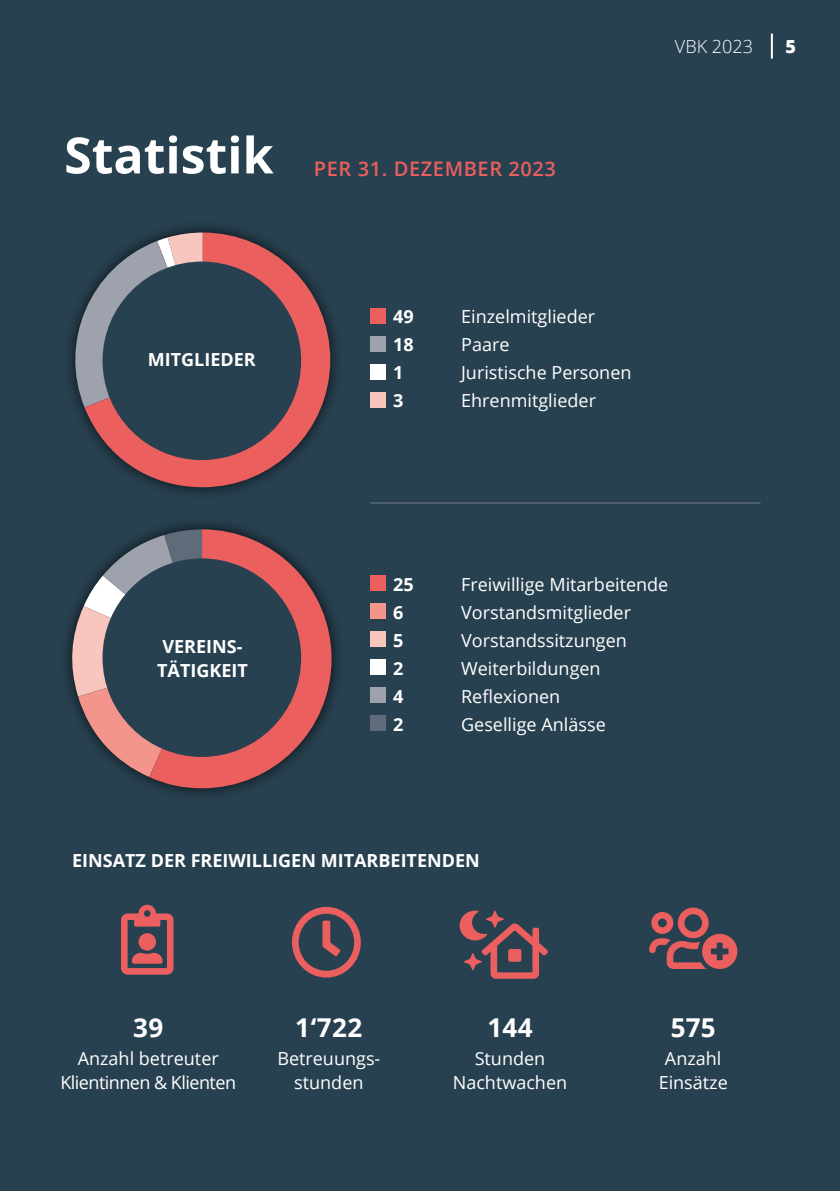
<style>
.page{position:relative;width:840px;height:1191px;background:#fff}
.page>*{position:absolute;margin:0;border:0;box-sizing:border-box;transform-origin:0 0}
.t1{font:700 50px "Open Sans";color:#fff}
.t2{font:700 26px "Open Sans";letter-spacing:.01em;color:#fff}
.t3{font:600 20px "Open Sans";letter-spacing:.03em;color:#eb5f5e}
.t4{font:18px/24px "Open Sans";color:#fff;text-align:center}
.t5{font:700 18px/24px "Open Sans";color:#fff}
.t6{font:18px/24px "Open Sans";letter-spacing:-.03em;color:#fff;text-align:center}
.t7{font:300 18px "Open Sans";color:#fff}
.t8{font:800 18px "Open Sans";color:#fff}
</style>
<div class="page">
<div style="left:0;top:0;width:839px;height:1191px;background:#284150"></div>
<div style="left:61px;top:219px;width:282px;height:282px;background:#000;opacity:.75"></div>
<svg style="left:61px;top:232px;width:24px;height:175px"></svg>
<svg style="left:85px;top:232px;width:245px;height:255px"></svg>
<div style="left:102px;top:261px;width:199px;height:199px;background:#284150;border-radius:50%"></div>
<div style="left:370px;top:308px;width:15px;height:15px;background:#eb5f5e"></div>
<div style="left:370px;top:336px;width:15px;height:15px;background:#9ea2ac"></div>
<div style="left:370px;top:364px;width:15px;height:15px;background:#fff"></div>
<div style="left:370px;top:392px;width:15px;height:15px;background:#f9c6bd"></div>
<div style="left:59px;top:516px;width:285px;height:286px;background:#000;opacity:.75"></div>
<svg style="left:69px;top:529px;width:80px;height:248px"></svg>
<svg style="left:149px;top:529px;width:182px;height:259px;fill:#eb5f5e"></svg>
<div style="left:102px;top:558px;width:199px;height:199px;background:#284150;border-radius:50%"></div>
<div style="left:370px;top:576px;width:15px;height:15px;background:#eb5f5e"></div>
<div style="left:370px;top:604px;width:15px;height:15px;background:#f3958b"></div>
<div style="left:370px;top:632px;width:15px;height:15px;background:#f9c6bd"></div>
<div style="left:370px;top:660px;width:15px;height:15px;background:#fff"></div>
<div style="left:370px;top:688px;width:15px;height:15px;background:#9ea2ac"></div>
<div style="left:370px;top:716px;width:15px;height:15px;background:#606c7b"></div>
<hr style="left:370px;top:502px;width:390px;height:1px;background:#747c89">
<svg style="left:292px;top:907px;width:68px;height:70px"></svg>
<svg style="left:121px;top:904px;width:52px;height:70px"></svg>
<svg style="left:459px;top:910px;width:89px;height:68px"></svg>
<svg style="left:649px;top:907px;width:88px;height:62px"></svg>
<hr style="left:770px;top:34px;width:2px;height:25px;background:#fff">
<h1 class="t1" style="left:64px;top:120px;width:211px">Statistik</h1>
<p class="t3" style="left:314px;top:155px;width:243px">PER 31. DEZEMBER 2023</p>
<p class="t7" style="left:674px;top:35px;width:79px">VBK 2023</p>
<p class="t8" style="left:785px;top:33px;width:12px">5</p>
<p class="t5" style="left:148px;top:347px;width:109px">MITGLIEDER</p>
<p class="t5" style="left:393px;top:304px;width:22px">49</p>
<p class="t4" style="left:461px;top:304px;width:135px">Einzelmitglieder</p>
<p class="t5" style="left:393px;top:332px;width:22px">18</p>
<p class="t4" style="left:461px;top:332px;width:50px">Paare</p>
<p class="t5" style="left:393px;top:360px;width:12px">1</p>
<p class="t4" style="left:461px;top:360px;width:172px">Juristische Personen</p>
<p class="t5" style="left:393px;top:388px;width:12px">3</p>
<p class="t4" style="left:461px;top:388px;width:136px">Ehrenmitglieder</p>
<p class="t5" style="left:157px;top:633px;width:92px">VEREINS-<br>TÄTIGKEIT</p>
<p class="t5" style="left:393px;top:572px;width:22px">25</p>
<p class="t4" style="left:461px;top:572px;width:208px">Freiwillige Mitarbeitende</p>
<p class="t5" style="left:393px;top:600px;width:12px">6</p>
<p class="t4" style="left:461px;top:600px;width:171px">Vorstandsmitglieder</p>
<p class="t5" style="left:393px;top:628px;width:12px">5</p>
<p class="t4" style="left:461px;top:628px;width:167px">Vorstandssitzungen</p>
<p class="t5" style="left:393px;top:656px;width:12px">2</p>
<p class="t4" style="left:461px;top:656px;width:141px">Weiterbildungen</p>
<p class="t5" style="left:393px;top:684px;width:12px">4</p>
<p class="t4" style="left:461px;top:684px;width:101px">Reflexionen</p>
<p class="t5" style="left:393px;top:712px;width:12px">2</p>
<p class="t4" style="left:461px;top:712px;width:146px">Gesellige Anlässe</p>
<p class="t5" style="left:72px;top:848px;width:409px">EINSATZ DER FREIWILLIGEN MITARBEITENDEN</p>
<h2 class="t2" style="left:133px;top:1009px;width:32px">39</h2>
<p class="t6" style="left:60px;top:1046px;width:177px">Anzahl betreuter<br>Klientinnen &amp; Klienten</p>
<h2 class="t2" style="left:295px;top:1009px;width:69px">1‘722</h2>
<p class="t4" style="left:277px;top:1046px;width:104px">Betreuungs&shy;stunden</p>
<h2 class="t2" style="left:487px;top:1009px;width:47px">144</h2>
<p class="t4" style="left:452px;top:1046px;width:116px">Stunden<br>Nachtwachen</p>
<h2 class="t2" style="left:670px;top:1009px;width:47px">575</h2>
<p class="t4" style="left:658px;top:1046px;width:71px">Anzahl<br>Einsätze</p>
</div>
